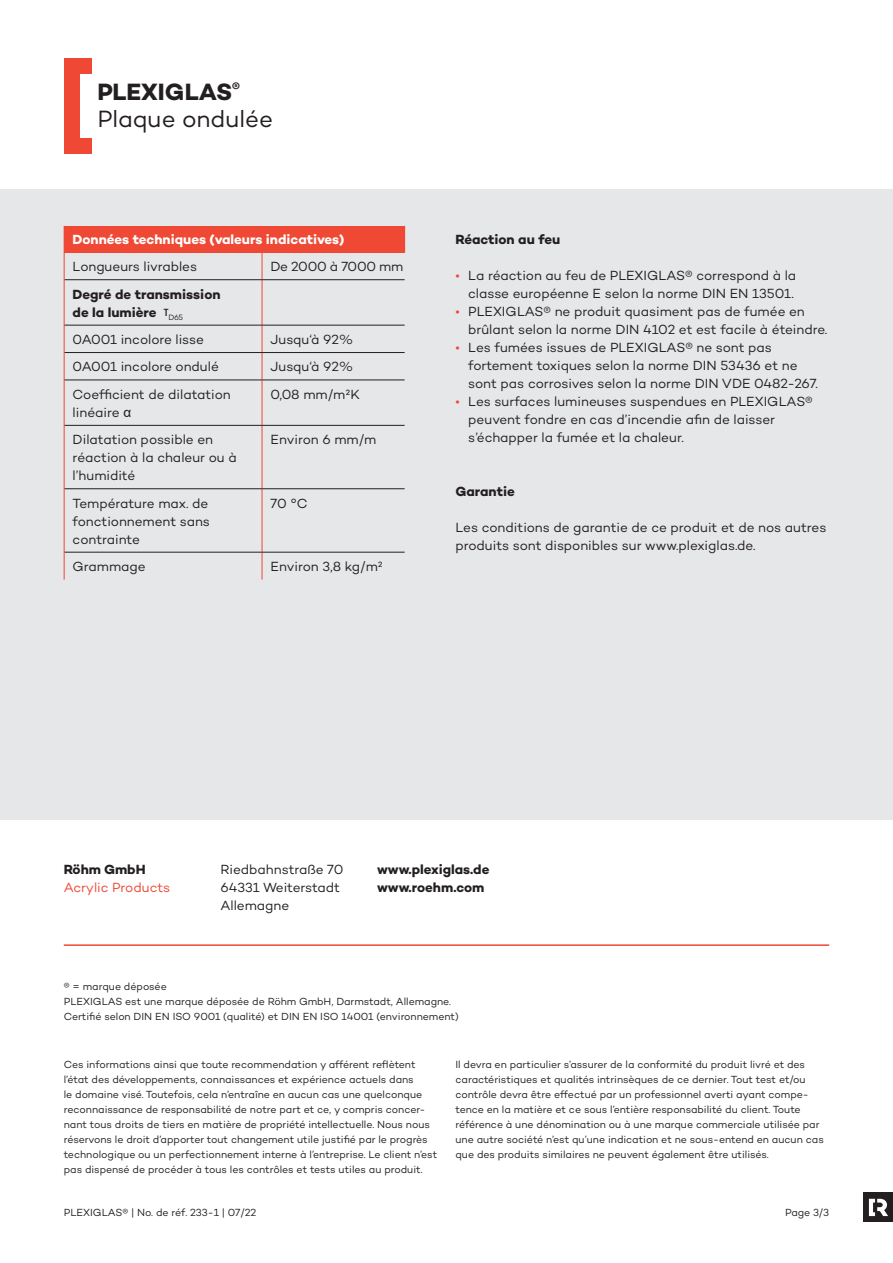
<style>
.page{position:relative;width:893px;height:1263px;background:#fff}
.page>*{position:absolute;margin:0;border:0;box-sizing:border-box;transform-origin:0 0}
.t1{font:24px/27px "Campton";color:#231f20}
.t2{font:13.5px/18px "Campton";letter-spacing:-.005em;color:#231f20}
.t3{font:700 13.5px/18px "Campton";color:#231f20}
.t4{font:700 13.5px "Campton";color:#fff}
.t5{font:13.5px "Campton";letter-spacing:-.005em;color:#ef4835}
.t6{font:10.5px/15px "Campton";letter-spacing:-.005em;color:#231f20}
.s1{font-weight:700}
.s2{font-family:"Arial";font-weight:400}
.s3{font-family:"Arial"}
.s4{color:#ef4835}
</style>
<div class="page">
<div style="left:64px;top:58px;width:16px;height:96px;background:#ef4835"></div>
<div style="left:80px;top:58px;width:12px;height:16px;background:#ef4835"></div>
<div style="left:79px;top:138px;width:13px;height:16px;background:#ef4835"></div>
<div style="left:0;top:190px;width:893px;height:630px;background:#e6e7e9"></div>
<hr style="left:64px;top:944px;width:765px;height:2px;background:#ef4835">
<div style="left:64px;top:226px;width:341px;height:26px;background:#ef4835"></div>
<svg style="left:64px;top:252px;width:1px;height:28px"></svg>
<svg style="left:262px;top:252px;width:1px;height:27px"></svg>
<hr style="left:64px;top:280px;width:1px;height:45px;background:#ef4835">
<hr style="left:262px;top:280px;width:1px;height:45px;background:#ef4835">
<svg style="left:64px;top:325px;width:1px;height:55px"></svg>
<svg style="left:262px;top:326px;width:1px;height:54px"></svg>
<hr style="left:64px;top:380px;width:1px;height:45px;background:#ef4835">
<hr style="left:262px;top:380px;width:1px;height:45px;background:#ef4835">
<hr style="left:64px;top:425px;width:1px;height:64px;background:#ef4835">
<hr style="left:262px;top:426px;width:1px;height:62px;background:#ef4835">
<hr style="left:64px;top:489px;width:1px;height:63px;background:#ef4835">
<hr style="left:262px;top:489px;width:1px;height:63px;background:#ef4835">
<svg style="left:64px;top:552px;width:1px;height:28px"></svg>
<svg style="left:262px;top:553px;width:1px;height:27px"></svg>
<hr style="left:65px;top:279px;width:197px;height:1px;background:#231f20">
<hr style="left:65px;top:325px;width:197px;height:1px;background:#231f20">
<hr style="left:65px;top:352px;width:197px;height:1px;background:#231f20">
<hr style="left:65px;top:380px;width:197px;height:1px;background:#231f20">
<hr style="left:65px;top:425px;width:197px;height:1px;background:#231f20">
<hr style="left:65px;top:488px;width:197px;height:1px;background:#231f20">
<hr style="left:65px;top:552px;width:197px;height:1px;background:#231f20">
<hr style="left:262px;top:279px;width:143px;height:1px;background:#231f20">
<hr style="left:262px;top:325px;width:143px;height:1px;background:#231f20">
<hr style="left:262px;top:352px;width:143px;height:1px;background:#231f20">
<hr style="left:262px;top:380px;width:143px;height:1px;background:#231f20">
<hr style="left:262px;top:425px;width:143px;height:1px;background:#231f20">
<hr style="left:262px;top:488px;width:143px;height:1px;background:#231f20">
<hr style="left:262px;top:552px;width:143px;height:1px;background:#231f20">
<div style="left:863px;top:1192px;width:30px;height:30px;background:#231f20"></div>
<svg style="left:869px;top:1199px;width:19px;height:17px"></svg>
<h1 class="t1" style="left:97px;top:78px;width:177px"><span class="s1">PLEXIGLAS</span><sup>®<br></sup>Plaque ondulée</h1>
<p class="t4" style="left:73px;top:231px;width:273px">Données techniques (valeurs indicatives)</p>
<p class="t2" style="left:73px;top:257px;width:126px">Longueurs livrables</p>
<p class="t2" style="left:271px;top:257px;width:134px">De 2000 à 7000 mm</p>
<p class="t3" style="left:73px;top:285px;width:149px">Degré de transmission de la lumière <span class="s2">τ</span><sub>D65</sub></p>
<p class="t2" style="left:73px;top:330px;width:133px">0A001 incolore lisse</p>
<p class="t2" style="left:271px;top:330px;width:85px">Jusqu‘à 92%</p>
<p class="t2" style="left:73px;top:358px;width:148px">0A001 incolore ondulé</p>
<p class="t2" style="left:271px;top:358px;width:85px">Jusqu‘à 92%</p>
<p class="t2" style="left:73px;top:385px;width:160px">Coefficient de dilatation linéaire <span class="s3">α</span></p>
<p class="t2" style="left:271px;top:385px;width:91px">0,08 mm/m²K</p>
<p class="t2" style="left:73px;top:430px;width:166px">Dilatation possible en réaction à la chaleur ou à l’humidité</p>
<p class="t2" style="left:271px;top:430px;width:107px">Environ 6 mm/m</p>
<p class="t2" style="left:73px;top:494px;width:139px;text-align:justify">Température max. de fonctionnement sans contrainte</p>
<p class="t2" style="left:271px;top:494px;width:39px">70 °C</p>
<p class="t2" style="left:73px;top:557px;width:74px">Grammage</p>
<p class="t2" style="left:271px;top:557px;width:114px">Environ 3,8 kg/m²</p>
<p class="t3" style="left:455px;top:230px;width:106px">Réaction au feu</p>
<p class="t2" style="left:455px;top:266px;width:342px;text-align:right"><span class="s4">•</span> La réaction au feu de PLEXIGLAS® correspond à la classe européenne E selon la norme DIN EN 13501.</p>
<p class="t2" style="left:468px;top:302px;width:361px;text-indent:-13px"><span class="s4">•</span> PLEXIGLAS® ne produit quasiment pas de fumée en brûlant selon la norme DIN 4102 et est facile à éteindre.</p>
<p class="t2" style="left:468px;top:338px;width:351px;text-indent:-13px"><span class="s4">•</span> Les fumées issues de PLEXIGLAS® ne sont pas fortement toxiques selon la norme DIN 53436 et ne sont pas corrosives selon la norme DIN VDE 0482-267.</p>
<p class="t2" style="left:468px;top:392px;width:346px;text-indent:-13px"><span class="s4">•</span> Les surfaces lumineuses suspendues en PLEXIGLAS® peuvent fondre en cas d’incendie afin de laisser s’échapper la fumée et la chaleur.</p>
<p class="t3" style="left:455px;top:482px;width:61px">Garantie</p>
<p class="t2" style="left:455px;top:518px;width:372px">Les conditions de garantie de ce produit et de nos autres produits sont disponibles sur www.plexiglas.de.</p>
<p class="t3" style="left:64px;top:860px;width:83px">Röhm GmbH</p>
<p class="t5" style="left:64px;top:879px;width:108px">Acrylic Products</p>
<p class="t2" style="left:220px;top:860px;width:124px">Riedbahnstraße 70<br>64331 Weiterstadt<br>Allemagne</p>
<p class="t3" style="left:377px;top:860px;width:114px">www.plexiglas.de www.roehm.com</p>
<p class="t6" style="left:64px;top:979px;width:396px">® = marque déposée<br>PLEXIGLAS est une marque déposée de Röhm GmbH, Darmstadt, Allemagne.<br>Certifié selon DIN EN ISO 9001 (qualité) et DIN EN ISO 14001 (environnement)</p>
<p class="t6" style="left:64px;top:1056px;width:375px">Ces informations ainsi que toute recommendation y afférent reflètent l’état des développements, connaissances et expérience actuels dans<br>le domaine visé. Toutefois, cela n’entraîne en aucun cas une quelconque reconnaissance de responsabilité de notre part et ce, y compris concer&shy;nant tous droits de tiers en matière de propriété intellectuelle. Nous nous réservons le droit d’apporter tout changement utile justifié par le progrès technologique ou un perfectionnement interne à l’entreprise. Le client n’est pas dispensé de procéder à tous les contrôles et tests utiles au produit.</p>
<p class="t6" style="left:455px;top:1056px;width:370px">Il devra en particulier s’assurer de la conformité du produit livré et des caractéristiques et qualités intrinsèques de ce dernier. Tout test et/ou contrôle devra être effectué par un professionnel averti ayant compe&shy;tence en la matière et ce sous l’entière responsabilité du client. Toute référence à une dénomination ou à une marque commerciale utilisée par une autre société n’est qu’une indication et ne sous-entend en aucun cas que des produits similaires ne peuvent également être utilisés.</p>
<p class="t6" style="left:64px;top:1204px;width:194px">PLEXIGLAS® | No. de réf. 233-1 | 07/22</p>
<p class="t6" style="left:785px;top:1204px;width:46px">Page 3/3</p>
</div>
